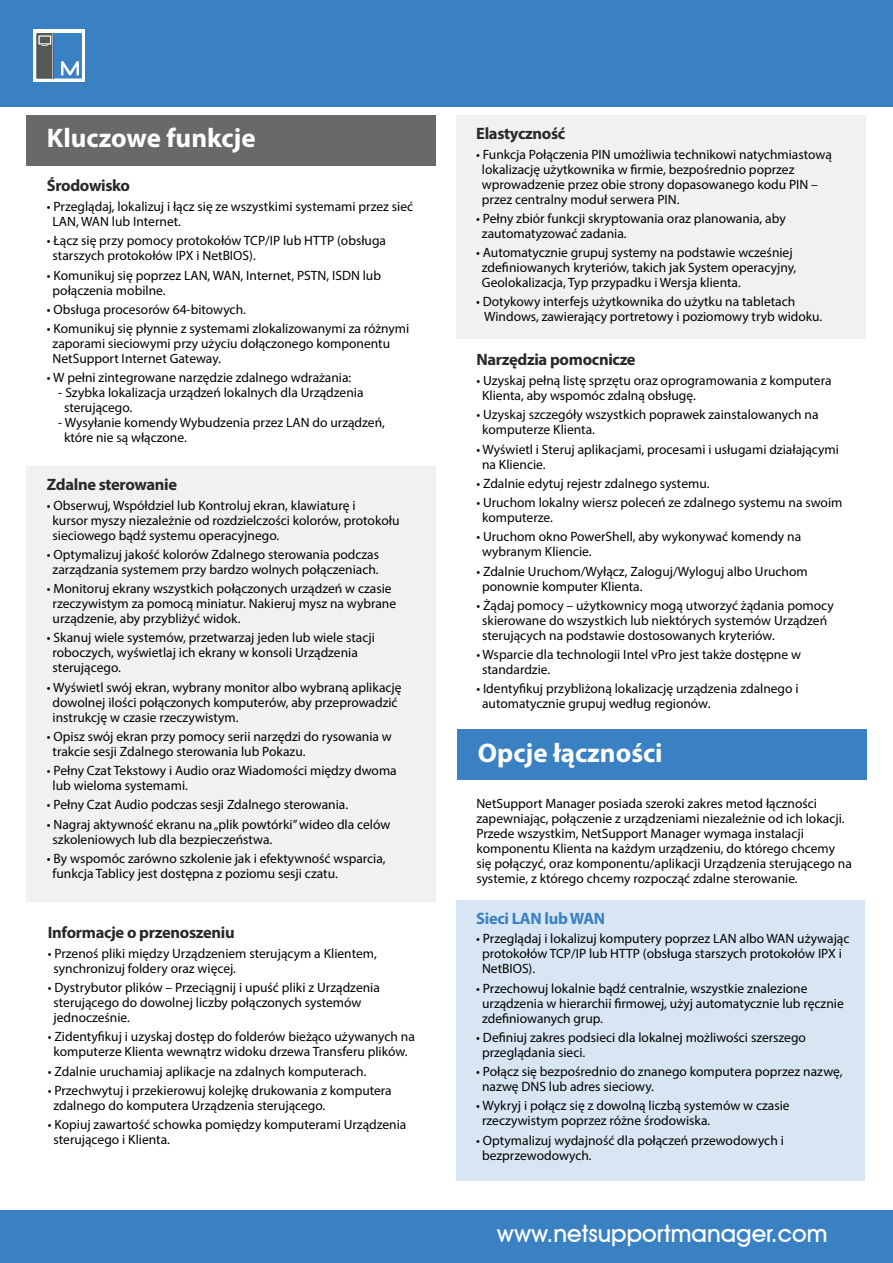
<style>
.page{position:relative;width:893px;height:1263px;background:#fff}
.page>*{position:absolute;margin:0;border:0;box-sizing:border-box;transform-origin:0 0}
.t1{font:700 27px "Myriad Pro";color:#fff}
.t2{font:500 24px "Avant Garde IT Cby BT";color:#fff}
.t3{font:700 16.5px "Myriad Pro";letter-spacing:-.02em;color:#282a2a}
.t4{font:700 16.5px "Myriad Pro";letter-spacing:-.02em;color:#3a81c3}
.t5{font:13.5px/15px "Myriad Pro";color:#000}
</style>
<div class="page">
<div style="left:0;top:0;width:893px;height:106px;background:#3a81c3"></div>
<div style="left:33px;top:30px;width:52px;height:52px;background:#fff"></div>
<div style="left:36px;top:33px;width:46px;height:46px;background:#3a81c3"></div>
<hr style="left:53px;top:33px;width:1px;height:46px;background:#646463">
<svg style="left:61px;top:61px;width:18px;height:14px"></svg>
<svg style="left:36px;top:33px;width:17px;height:46px"></svg>
<div style="left:0;top:1210px;width:893px;height:53px;background:#3a81c3"></div>
<div style="left:457px;top:900px;width:408px;height:281px;background:#d8e6f3"></div>
<div style="left:458px;top:729px;width:409px;height:51px;background:#3a81c3"></div>
<div style="left:456px;top:115px;width:410px;height:223px;background:#f0f2f1"></div>
<div style="left:27px;top:466px;width:409px;height:436px;background:#f0f2f1"></div>
<div style="left:27px;top:115px;width:409px;height:51px;background:#686a6a"></div>
<h1 class="t1" style="left:47px;top:121px;width:210px">Kluczowe funkcje</h1>
<p class="t3" style="left:47px;top:175px;width:85px">Środowisko</p>
<p class="t5" style="left:53px;top:199px;width:362px;text-indent:-6px">• Przeglądaj, lokalizuj i łącz się ze wszystkimi systemami przez sieć<br>LAN, WAN lub Internet.</p>
<p class="t5" style="left:53px;top:233px;width:335px;text-indent:-6px">• Łącz się przy pomocy protokołów TCP/IP lub HTTP (obsługa starszych protokołów IPX i NetBIOS).</p>
<p class="t5" style="left:53px;top:267px;width:330px;text-indent:-6px">• Komunikuj się poprzez LAN, WAN, Internet, PSTN, ISDN lub połączenia mobilne.</p>
<p class="t5" style="left:47px;top:302px;width:201px">• Obsługa procesorów 64-bitowych.</p>
<p class="t5" style="left:53px;top:321px;width:358px;text-indent:-6px">• Komunikuj się płynnie z systemami zlokalizowanymi za różnymi zaporami sieciowymi przy użyciu dołączonego komponentu<br>NetSupport Internet Gateway.</p>
<p class="t5" style="left:47px;top:370px;width:306px">• W pełni zintegrowane narzędzie zdalnego wdrażania:</p>
<p class="t5" style="left:64px;top:385px;width:301px;text-indent:-6px">- Szybka lokalizacja urządzeń lokalnych dla Urządzenia sterującego.</p>
<p class="t5" style="left:64px;top:415px;width:322px;text-indent:-6px">- Wysyłanie komendy Wybudzenia przez LAN do urządzeń, które nie są włączone.</p>
<p class="t3" style="left:47px;top:473px;width:132px">Zdalne sterowanie</p>
<p class="t5" style="left:53px;top:497px;width:348px;text-indent:-6px">• Obserwuj, Współdziel lub Kontroluj ekran, klawiaturę i<br>kursor myszy niezależnie od rozdzielczości kolorów, protokołu sieciowego bądź systemu operacyjnego.</p>
<p class="t5" style="left:47px;top:547px;width:334px;text-align:center">• Optymalizuj jakość kolorów Zdalnego sterowania podczas zarządzania systemem przy bardzo wolnych połączeniach.</p>
<p class="t5" style="left:53px;top:581px;width:345px;text-indent:-6px">• Monitoruj ekrany wszystkich połączonych urządzeń w czasie rzeczywistym za pomocą miniatur. Nakieruj mysz na wybrane urządzenie, aby przybliżyć widok.</p>
<p class="t5" style="left:53px;top:630px;width:324px;text-indent:-6px">• Skanuj wiele systemów, przetwarzaj jeden lub wiele stacji roboczych, wyświetlaj ich ekrany w konsoli Urządzenia sterującego.</p>
<p class="t5" style="left:53px;top:679px;width:350px;text-indent:-6px">• Wyświetl swój ekran, wybrany monitor albo wybraną aplikację dowolnej ilości połączonych komputerów, aby przeprowadzić instrukcję w czasie rzeczywistym.</p>
<p class="t5" style="left:53px;top:729px;width:341px;text-indent:-6px">• Opisz swój ekran przy pomocy serii narzędzi do rysowania w trakcie sesji Zdalnego sterowania lub Pokazu.</p>
<p class="t5" style="left:53px;top:763px;width:346px;text-indent:-6px">• Pełny Czat Tekstowy i Audio oraz Wiadomości między dwoma lub wieloma systemami.</p>
<p class="t5" style="left:47px;top:797px;width:303px">• Pełny Czat Audio podczas sesji Zdalnego sterowania.</p>
<p class="t5" style="left:53px;top:816px;width:339px;text-indent:-6px">• Nagraj aktywność ekranu na „plik powtórki” wideo dla celów szkoleniowych lub dla bezpieczeństwa.</p>
<p class="t5" style="left:53px;top:851px;width:335px;text-indent:-6px">• By wspomóc zarówno szkolenie jak i efektywność wsparcia, funkcja Tablicy jest dostępna z poziomu sesji czatu.</p>
<p class="t3" style="left:48px;top:921px;width:188px">Informacje o przenoszeniu</p>
<p class="t5" style="left:54px;top:946px;width:325px;text-indent:-6px">• Przenoś pliki między Urządzeniem sterującym a Klientem, synchronizuj foldery oraz więcej.</p>
<p class="t5" style="left:54px;top:980px;width:328px;text-indent:-6px">• Dystrybutor plików – Przeciągnij i upuść pliki z Urządzenia sterującego do dowolnej liczby połączonych systemów jednocześnie.</p>
<p class="t5" style="left:48px;top:1029px;width:369px;text-align:center">• Zidentyfikuj i uzyskaj dostęp do folderów bieżąco używanych na komputerze Klienta wewnątrz widoku drzewa Transferu plików.</p>
<p class="t5" style="left:48px;top:1063px;width:320px">• Zdalnie uruchamiaj aplikacje na zdalnych komputerach.</p>
<p class="t5" style="left:54px;top:1083px;width:340px;text-indent:-6px">• Przechwytuj i przekierowuj kolejkę drukowania z komputera zdalnego do komputera Urządzenia sterującego.</p>
<p class="t5" style="left:54px;top:1117px;width:354px;text-indent:-6px">• Kopiuj zawartość schowka pomiędzy komputerami Urządzenia sterującego i Klienta.</p>
<p class="t3" style="left:476px;top:122px;width:91px">Elastyczność</p>
<p class="t5" style="left:482px;top:146px;width:351px;text-indent:-6px">• Funkcja Połączenia PIN umożliwia technikowi natychmiastową lokalizację użytkownika w firmie, bezpośrednio poprzez wprowadzenie przez obie strony dopasowanego kodu PIN – przez centralny moduł serwera PIN.</p>
<p class="t5" style="left:482px;top:211px;width:305px;text-indent:-6px">• Pełny zbiór funkcji skryptowania oraz planowania, aby zautomatyzować zadania.</p>
<p class="t5" style="left:482px;top:245px;width:316px;text-indent:-6px">• Automatycznie grupuj systemy na podstawie wcześniej zdefiniowanych kryteriów, takich jak System operacyjny,<br>Geolokalizacja, Typ przypadku i Wersja klienta.</p>
<p class="t5" style="left:484px;top:294px;width:340px;text-indent:-8px">• Dotykowy interfejs użytkownika do użytku na tabletach<br>Windows, zawierający portretowy i poziomowy tryb widoku.</p>
<p class="t3" style="left:476px;top:349px;width:161px">Narzędzia pomocnicze</p>
<p class="t5" style="left:482px;top:373px;width:351px;text-indent:-6px">• Uzyskaj pełną listę sprzętu oraz oprogramowania z komputera<br>Klienta, aby wspomóc zdalną obsługę.</p>
<p class="t5" style="left:482px;top:407px;width:338px;text-indent:-6px">• Uzyskaj szczegóły wszystkich poprawek zainstalowanych na komputerze Klienta.</p>
<p class="t5" style="left:482px;top:441px;width:358px;text-indent:-6px">• Wyświetl i Steruj aplikacjami, procesami i usługami działającymi na Kliencie.</p>
<p class="t5" style="left:476px;top:476px;width:235px">• Zdalnie edytuj rejestr zdalnego systemu.</p>
<p class="t5" style="left:482px;top:495px;width:362px;text-indent:-6px">• Uruchom lokalny wiersz poleceń ze zdalnego systemu na swoim komputerze.</p>
<p class="t5" style="left:482px;top:529px;width:321px;text-indent:-6px">• Uruchom okno PowerShell, aby wykonywać komendy na wybranym Kliencie.</p>
<p class="t5" style="left:482px;top:563px;width:327px;text-indent:-6px">• Zdalnie Uruchom/Wyłącz, Zaloguj/Wyloguj albo Uruchom ponownie komputer Klienta.</p>
<p class="t5" style="left:482px;top:598px;width:353px;text-indent:-6px">• Żądaj pomocy – użytkownicy mogą utworzyć żądania pomocy skierowane do wszystkich lub niektórych systemów Urządzeń sterujących na podstawie dostosowanych kryteriów.</p>
<p class="t5" style="left:482px;top:647px;width:320px;text-indent:-6px">• Wsparcie dla technologii Intel vPro jest także dostępne w standardzie.</p>
<p class="t5" style="left:482px;top:681px;width:318px;text-indent:-6px">• Identyfikuj przybliżoną lokalizację urządzenia zdalnego i automatycznie grupuj według regionów.</p>
<h1 class="t1" style="left:478px;top:735px;width:186px">Opcje łączności</h1>
<p class="t5" style="left:476px;top:795px;width:377px">NetSupport Manager posiada szeroki zakres metod łączności zapewniając, połączenie z urządzeniami niezależnie od ich lokacji.<br>Przede wszystkim, NetSupport Manager wymaga instalacji komponentu Klienta na każdym urządzeniu, do którego chcemy się połączyć, oraz komponentu/aplikacji Urządzenia sterującego na systemie, z którego chcemy rozpocząć zdalne sterowanie.</p>
<p class="t4" style="left:476px;top:907px;width:130px">Sieci LAN lub WAN</p>
<p class="t5" style="left:482px;top:931px;width:369px;text-indent:-6px">• Przeglądaj i lokalizuj komputery poprzez LAN albo WAN używając protokołów TCP/IP lub HTTP (obsługa starszych protokołów IPX i<br>NetBIOS).</p>
<p class="t5" style="left:482px;top:980px;width:363px;text-indent:-6px">• Przechowuj lokalnie bądź centralnie, wszystkie znalezione urządzenia w hierarchii firmowej, użyj automatycznie lub ręcznie zdefiniowanych grup.</p>
<p class="t5" style="left:482px;top:1030px;width:325px;text-indent:-6px">• Definiuj zakres podsieci dla lokalnej możliwości szerszego przeglądania sieci.</p>
<p class="t5" style="left:482px;top:1064px;width:362px;text-indent:-6px">• Połącz się bezpośrednio do znanego komputera poprzez nazwę, nazwę DNS lub adres sieciowy.</p>
<p class="t5" style="left:482px;top:1098px;width:309px;text-indent:-6px">• Wykryj i połącz się z dowolną liczbą systemów w czasie rzeczywistym poprzez różne środowiska.</p>
<p class="t5" style="left:482px;top:1132px;width:303px;text-indent:-6px">• Optymalizuj wydajność dla połączeń przewodowych i bezprzewodowych.</p>
<h2 class="t2" style="left:497px;top:1218px;width:332px">www.netsupportmanager.com</h2>
</div>
